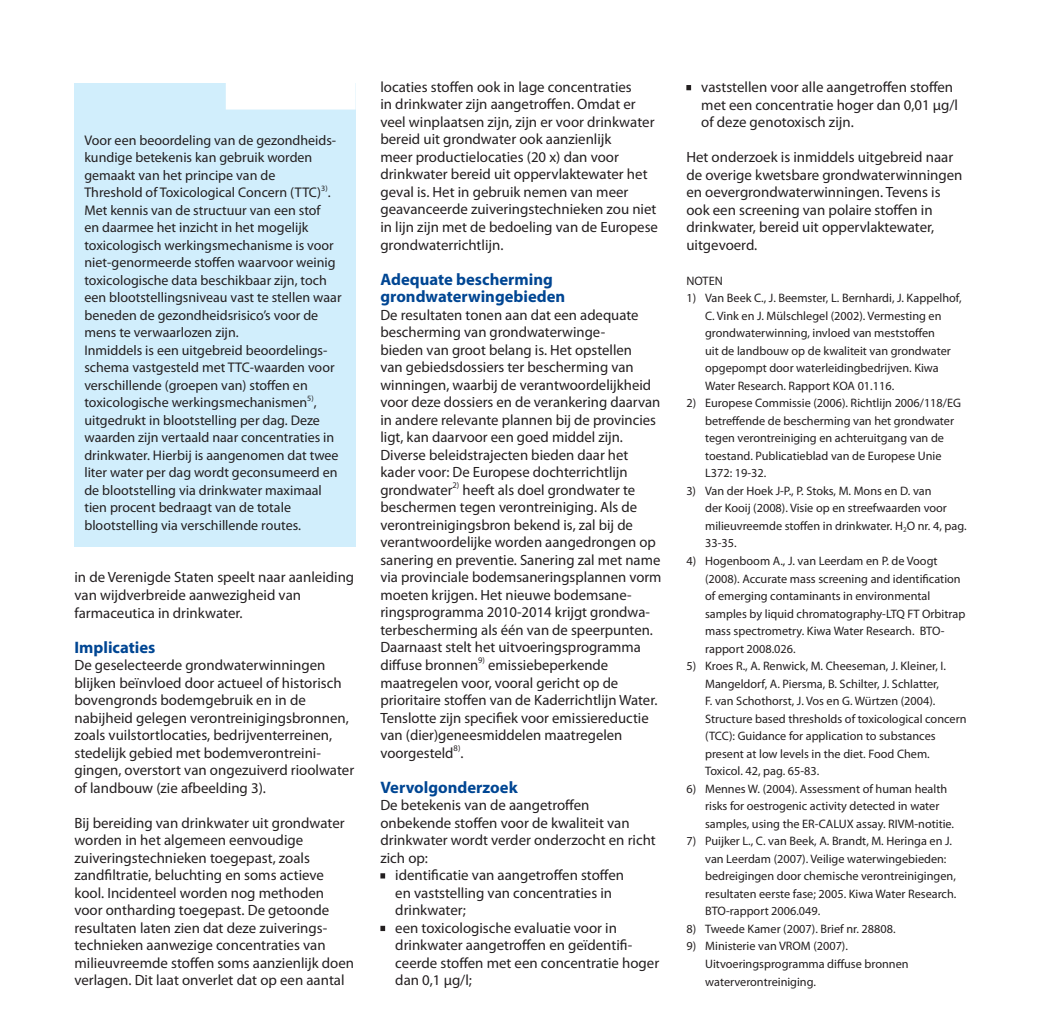
<style>
.page{position:relative;width:1042px;height:1015px;background:#fff}
.page>*{position:absolute;margin:0;border:0;box-sizing:border-box;transform-origin:0 0}
.t1{font:700 16.62px/17.5px "Myriad Pro";color:#004693}
.t2{font:14.88px/17.5px "Myriad Pro";color:#231f20}
.t3{font:14px/17.5px "Myriad Pro";color:#231f20}
.t4{font:12.25px/17.5px "Myriad Pro";color:#231f20}
.t5{font:8.05px "Myriad Pro";color:#231f20}
.s1{font-size:14px}
</style>
<div class="page">
<div style="left:74px;top:83px;width:282px;height:464px;background:#d1eefc"></div>
<div style="left:226px;top:81px;width:130px;height:28px;background:#fff"></div>
<svg style="left:380px;top:873px;width:5px;height:5px"></svg>
<svg style="left:380px;top:925px;width:5px;height:5px"></svg>
<svg style="left:686px;top:85px;width:5px;height:5px"></svg>
<p class="t3" style="left:84px;top:132px;width:253px">Voor een beoordeling van de gezondheids&shy;kundige betekenis kan gebruik worden gemaakt van het principe van de Threshold of Toxicological Concern (TTC)</p>
<p class="t5" style="left:321px;top:185px;width:11px">3)<span class="s1">.</span></p>
<p class="t3" style="left:84px;top:202px;width:259px">Met kennis van de structuur van een stof<br>en daarmee het inzicht in het mogelijk toxicologisch werkingsmechanisme is voor niet-genormeerde stoffen waarvoor weinig toxicologische data beschikbaar zijn, toch een blootstellingsniveau vast te stellen waar beneden de gezondheidsrisico’s voor de mens te verwaarlozen zijn.<br>Inmiddels is een uitgebreid beoordelings&shy;schema vastgesteld met TTC-waarden voor verschillende (groepen van) stoffen en toxicologische werkingsmechanismen<sup>5)</sup>, uitgedrukt in blootstelling per dag. Deze waarden zijn vertaald naar concentraties in drinkwater. Hierbij is aangenomen dat twee liter water per dag wordt geconsumeerd en de blootstelling via drinkwater maximaal tien procent bedraagt van de totale blootstelling via verschillende routes.</p>
<p class="t2" style="left:74px;top:570px;width:281px">in de Verenigde Staten speelt naar aanleiding van wijdverbreide aanwezigheid van farmaceutica in drinkwater.</p>
<p class="t1" style="left:74px;top:639px;width:83px">Implicaties</p>
<p class="t2" style="left:74px;top:657px;width:281px">De geselecteerde grondwaterwinningen blijken beïnvloed door actueel of historisch bovengronds bodemgebruik en in de nabijheid gelegen verontreinigingsbronnen, zoals vuilstortlocaties, bedrijventerreinen, stedelijk gebied met bodemverontreini&shy;gingen, overstort van ongezuiverd rioolwater of landbouw (zie afbeelding 3).</p>
<p class="t2" style="left:74px;top:815px;width:281px">Bij bereiding van drinkwater uit grondwater worden in het algemeen eenvoudige zuiveringstechnieken toegepast, zoals zandfiltratie, beluchting en soms actieve kool. Incidenteel worden nog methoden voor ontharding toegepast. De getoonde resultaten laten zien dat deze zuiverings&shy;technieken aanwezige concentraties van milieuvreemde stoffen soms aanzienlijk doen verlagen. Dit laat onverlet dat op een aantal</p>
<p class="t2" style="left:380px;top:80px;width:279px">locaties stoffen ook in lage concentraties<br>in drinkwater zijn aangetroffen. Omdat er veel winplaatsen zijn, zijn er voor drinkwater bereid uit grondwater ook aanzienlijk<br>meer productielocaties (20 x) dan voor drinkwater bereid uit oppervlaktewater het geval is. Het in gebruik nemen van meer geavanceerde zuiveringstechnieken zou niet in lijn zijn met de bedoeling van de Europese grondwaterrichtlijn.</p>
<p class="t1" style="left:380px;top:272px;width:186px">Adequate bescherming grondwaterwingebieden</p>
<p class="t2" style="left:380px;top:307px;width:283px">De resultaten tonen aan dat een adequate bescherming van grondwaterwinge-<br>bieden van groot belang is. Het opstellen<br>van gebiedsdossiers ter bescherming van winningen, waarbij de verantwoordelijkheid voor deze dossiers en de verankering daarvan in andere relevante plannen bij de provincies ligt, kan daarvoor een goed middel zijn.<br>Diverse beleidstrajecten bieden daar het kader voor: De Europese dochterrichtlijn grondwater<sup>2)</sup> heeft als doel grondwater te beschermen tegen verontreiniging. Als de verontreinigingsbron bekend is, zal bij de verantwoordelijke worden aangedrongen op sanering en preventie. Sanering zal met name via provinciale bodemsaneringsplannen vorm moeten krijgen. Het nieuwe bodemsane&shy;ringsprogramma 2010-2014 krijgt grondwa&shy;terbescherming als één van de speerpunten.<br>Daarnaast stelt het uitvoeringsprogramma diffuse bronnen<sup>9)</sup> emissiebeperkende maatregelen voor, vooral gericht op de prioritaire stoffen van de Kaderrichtlijn Water.<br>Tenslotte zijn specifiek voor emissiereductie van (dier)geneesmiddelen maatregelen voorgesteld<sup>8)</sup>.</p>
<p class="t1" style="left:380px;top:779px;width:139px">Vervolgonderzoek</p>
<p class="t2" style="left:380px;top:797px;width:211px">De betekenis van de aangetroffen</p>
<p class="t2" style="left:380px;top:815px;width:251px">onbekende stoffen voor de kwaliteit van</p>
<p class="t2" style="left:380px;top:832px;width:277px">drinkwater wordt verder onderzocht en richt</p>
<p class="t2" style="left:380px;top:850px;width:49px">zich op:</p>
<p class="t2" style="left:395px;top:867px;width:230px">identificatie van aangetroffen stoffen</p>
<p class="t2" style="left:395px;top:885px;width:218px">en vaststelling van concentraties in</p>
<p class="t2" style="left:395px;top:902px;width:72px">drinkwater;</p>
<p class="t2" style="left:395px;top:920px;width:223px">een toxicologische evaluatie voor in</p>
<p class="t2" style="left:395px;top:937px;width:238px">drinkwater aangetroffen en geïdentifi-</p>
<p class="t2" style="left:395px;top:955px;width:265px">ceerde stoffen met een concentratie hoger</p>
<p class="t2" style="left:395px;top:972px;width:78px">dan 0,1 μg/l;</p>
<p class="t2" style="left:701px;top:80px;width:258px">vaststellen voor alle aangetroffen stoffen met een concentratie hoger dan 0,01 μg/l of deze genotoxisch zijn.</p>
<p class="t2" style="left:686px;top:150px;width:277px">Het onderzoek is inmiddels uitgebreid naar de overige kwetsbare grondwaterwinningen en oevergrondwaterwinningen. Tevens is ook een screening van polaire stoffen in drinkwater, bereid uit oppervlaktewater, uitgevoerd.</p>
<p class="t4" style="left:686px;top:273px;width:38px">NOTEN</p>
<p class="t4" style="left:705px;top:290px;width:258px;text-indent:-19px">1) Van Beek C., J. Beemster, L. Bernhardi, J. Kappelhof, C. Vink en J. Mülschlegel (2002). Vermesting en grondwaterwinning, invloed van meststoffen<br>uit de landbouw op de kwaliteit van grondwater opgepompt door waterleidingbedrijven. Kiwa Water Research. Rapport KOA 01.116.</p>
<p class="t4" style="left:705px;top:395px;width:257px;text-indent:-19px">2) Europese Commissie (2006). Richtlijn 2006/118/EG betreffende de bescherming van het grondwater tegen verontreiniging en achteruitgang van de toestand. Publicatieblad van de Europese Unie L372: 19-32.</p>
<p class="t4" style="left:705px;top:483px;width:263px;text-indent:-19px">3) Van der Hoek J-P., P. Stoks, M. Mons en D. van<br>der Kooij (2008). Visie op en streefwaarden voor milieuvreemde stoffen in drinkwater. H<sub>2</sub>O nr. 4, pag.<br>33-35.</p>
<p class="t4" style="left:705px;top:553px;width:262px;text-indent:-19px">4) Hogenboom A., J. van Leerdam en P. de Voogt (2008). Accurate mass screening and identification of emerging contaminants in environmental samples by liquid chromatography-LTQ FT Orbitrap mass spectrometry. Kiwa Water Research. BTO&shy;rapport 2008.026.</p>
<p class="t4" style="left:705px;top:658px;width:263px;text-indent:-19px">5) Kroes R., A. Renwick, M. Cheeseman, J. Kleiner, I.<br>Mangeldorf, A. Piersma, B. Schilter, J. Schlatter,<br>F. van Schothorst, J. Vos en G. Würtzen (2004).<br>Structure based thresholds of toxicological concern (TCC): Guidance for application to substances present at low levels in the diet. Food Chem.<br>Toxicol. 42, pag. 65-83.</p>
<p class="t4" style="left:705px;top:780px;width:250px;text-indent:-19px">6) Mennes W. (2004). Assessment of human health risks for oestrogenic activity detected in water samples, using the ER-CALUX assay. RIVM-notitie.</p>
<p class="t4" style="left:705px;top:833px;width:253px;text-indent:-19px">7) Puijker L., C. van Beek, A. Brandt, M. Heringa en J. van Leerdam (2007). Veilige waterwingebieden: bedreigingen door chemische verontreinigingen, resultaten eerste fase; 2005. Kiwa Water Research.<br>BTO-rapport 2006.049.</p>
<p class="t4" style="left:686px;top:920px;width:211px">8) Tweede Kamer (2007). Brief nr. 28808.</p>
<p class="t4" style="left:705px;top:938px;width:205px;text-indent:-19px">9) Ministerie van VROM (2007).<br>Uitvoeringsprogramma diffuse bronnen waterverontreiniging.</p>
</div>
